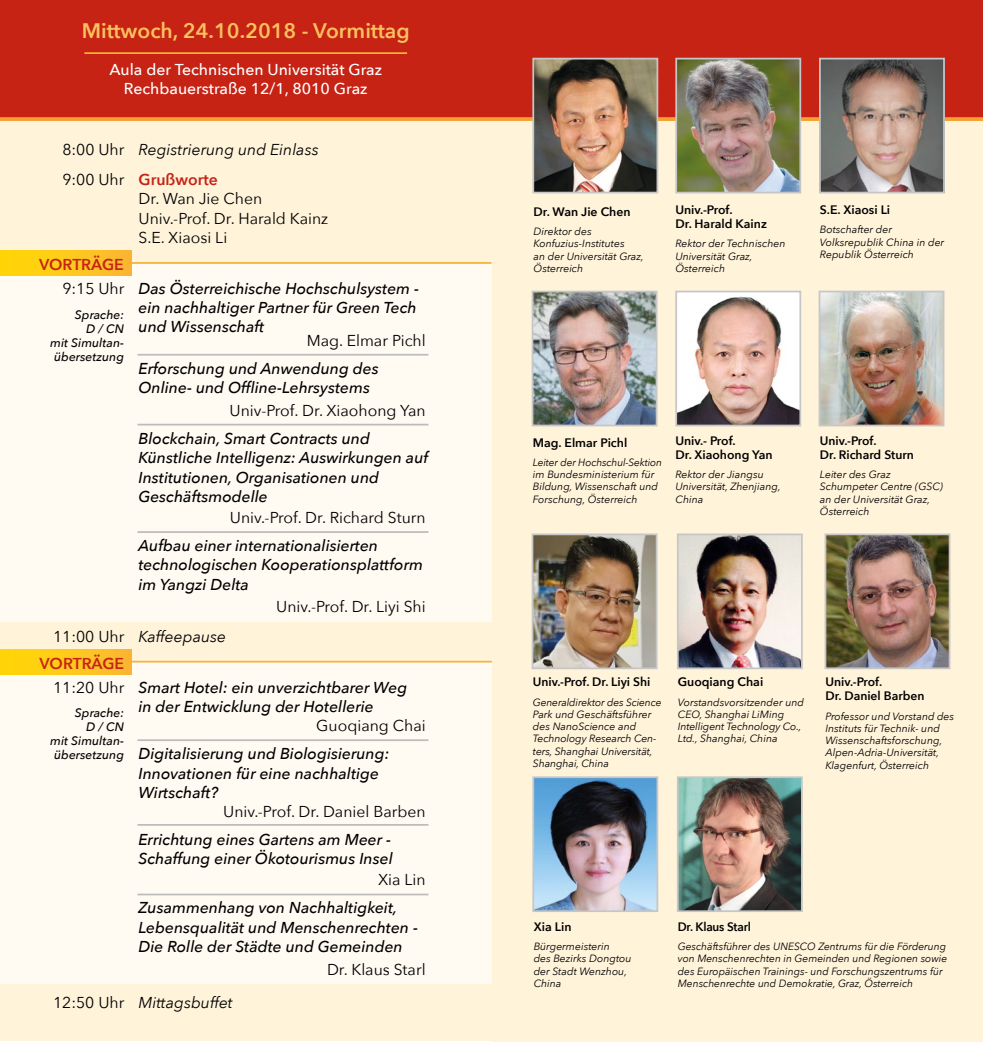
<style>
.page{position:relative;width:983px;height:1042px;background:#fff}
.page>*{position:absolute;margin:0;border:0;box-sizing:border-box;transform-origin:0 0}
.t1{font:600 21px "Avenir Next";color:#fbc15f}
.t2{font:italic 500 15.75px/19.2px "Avenir Next";color:#000}
.t3{font:15.75px/19.2px "Avenir Next";color:#000}
.t4{font:italic 15.75px/29.8px "Avenir Next";color:#000}
.t5{font:500 15.75px/19.2px "Avenir Next";color:#fff;text-align:center}
.t6{font:600 15.75px "Avenir Next";color:#c62315}
.t7{font:600 12.25px/14px "Avenir Next";color:#000}
.t8{font:italic 500 12.25px/14px "Avenir Next";color:#000;text-align:right}
.t9{font:600 12.25px "Avenir Next";color:#000;scale:.96 1}
.t10{font:italic 10.5px/12.2px "Avenir Next";color:#000}
.s1{font-style:normal}
.s2{font-weight:600;font-style:normal;color:#c62315}
.s3{font-weight:400;font-style:normal}
</style>
<div class="page">
<div style="left:491px;top:0;width:491px;height:1042px;background:#fff3da"></div>
<div style="left:0;top:83px;width:491px;height:958px;background:#fff3da"></div>
<div style="left:0;top:263px;width:491px;height:358px;background:#fffbf3"></div>
<div style="left:0;top:662px;width:491px;height:321px;background:#fffbf3"></div>
<div style="left:0;top:0;width:982px;height:117px;background:#c62315"></div>
<svg style="left:0;top:117px;width:982px;height:4px;background:#f39a32"></svg>
<hr style="left:84px;top:52px;width:323px;height:2px;background:#f9b234">
<hr style="left:137px;top:354px;width:291px;height:2px;background:#bcbcbc">
<hr style="left:137px;top:424px;width:291px;height:1px;background:#bcbcbc">
<hr style="left:137px;top:531px;width:291px;height:2px;background:#bcbcbc">
<hr style="left:137px;top:739px;width:291px;height:2px;background:#bcbcbc">
<hr style="left:137px;top:824px;width:291px;height:2px;background:#bcbcbc">
<hr style="left:137px;top:893px;width:291px;height:2px;background:#bcbcbc">
<div style="left:0;top:251px;width:131px;height:24px;background:linear-gradient(to right,#ffd904,#fbb834)"></div>
<hr style="left:131px;top:262px;width:360px;height:2px;background:#f9b234">
<div style="left:0;top:649px;width:131px;height:25px;background:linear-gradient(to right,#ffd903,#fbb934)"></div>
<hr style="left:131px;top:661px;width:360px;height:1px;background:#f9b234">
<img style="left:678px;top:61px;width:120px;height:129px">
<div style="left:675px;top:58px;width:126px;height:135px;border:2px solid #c6c6c6"></div>
<img style="left:534px;top:294px;width:120px;height:129px">
<div style="left:531px;top:291px;width:126px;height:135px;border:2px solid #c6c6c6"></div>
<img style="left:678px;top:294px;width:120px;height:129px">
<div style="left:675px;top:291px;width:126px;height:135px;border:2px solid #c6c6c6"></div>
<img style="left:821px;top:294px;width:120px;height:129px">
<div style="left:818px;top:291px;width:126px;height:135px;border:2px solid #c6c6c6"></div>
<img style="left:534px;top:536px;width:120px;height:130px">
<div style="left:531px;top:533px;width:126px;height:136px;border:2px solid #c6c6c6"></div>
<img style="left:679px;top:536px;width:120px;height:130px">
<div style="left:676px;top:533px;width:126px;height:136px;border:2px solid #c6c6c6"></div>
<img style="left:827px;top:536px;width:120px;height:130px">
<div style="left:824px;top:533px;width:126px;height:136px;border:2px solid #c6c6c6"></div>
<img style="left:535px;top:779px;width:120px;height:130px">
<div style="left:532px;top:776px;width:126px;height:136px;border:2px solid #c6c6c6"></div>
<img style="left:679px;top:779px;width:120px;height:130px">
<div style="left:676px;top:776px;width:126px;height:136px;border:2px solid #c6c6c6"></div>
<img style="left:535px;top:61px;width:120px;height:129px">
<div style="left:532px;top:58px;width:126px;height:135px;border:2px solid #c6c6c6"></div>
<img style="left:821px;top:61px;width:120px;height:129px">
<div style="left:818px;top:58px;width:126px;height:135px;border:2px solid #c6c6c6"></div>
<h1 class="t1" style="left:82px;top:13px;width:329px">Mittwoch, 24.10.2018 - Vormittag</h1>
<h2 class="t5" style="left:109px;top:60px;width:274px">Aula der Technischen Universität Graz<br>Rechbauerstraße 12/1, 8010 Graz</h2>
<h2 class="t4" style="left:62px;top:134px;width:258px"><span class="s1">8:00 Uhr</span> Registrierung und Einlass<br><span class="s1">9:00 Uhr</span> <span class="s2">Grußworte</span></h2>
<h2 class="t3" style="left:138px;top:189px;width:191px">Dr. Wan Jie Chen<br>Univ.-Prof. Dr. Harald Kainz<br>S.E. Xiaosi Li</h2>
<h2 class="t2" style="left:138px;top:278px;width:282px;text-indent:-76px"><span class="s3">9:15 Uhr</span> Das Österreichische Hochschulsystem - ein nachhaltiger Partner für Green Tech und Wissenschaft</h2>
<h2 class="t3" style="left:307px;top:330px;width:120px">Mag. Elmar Pichl</h2>
<h2 class="t2" style="left:138px;top:358px;width:241px">Erforschung und Anwendung des<br>Online- und Offline-Lehrsystems</h2>
<h2 class="t3" style="left:229px;top:400px;width:198px">Univ-Prof. Dr. Xiaohong Yan</h2>
<h2 class="t2" style="left:138px;top:428px;width:291px">Blockchain, Smart Contracts und Künstliche Intelligenz: Auswirkungen auf Institutionen, Organisationen und Geschäftsmodelle</h2>
<h2 class="t3" style="left:230px;top:507px;width:197px">Univ.-Prof. Dr. Richard Sturn</h2>
<h2 class="t2" style="left:138px;top:535px;width:286px">Aufbau einer internationalisierten technologischen Kooperationsplattform im Yangzi Delta</h2>
<h2 class="t3" style="left:276px;top:596px;width:151px">Univ.-Prof. Dr. Liyi Shi</h2>
<h2 class="t4" style="left:53px;top:621px;width:174px"><span class="s1">11:00 Uhr</span> Kaffeepause</h2>
<h2 class="t2" style="left:138px;top:677px;width:270px;text-indent:-85px"><span class="s3">11:20 Uhr</span> Smart Hotel: ein unverzichtbarer Weg in der Entwicklung der Hotellerie</h2>
<h2 class="t3" style="left:316px;top:715px;width:111px">Guoqiang Chai</h2>
<h2 class="t2" style="left:138px;top:743px;width:252px">Digitalisierung und Biologisierung:<br>Innovationen für eine nachhaltige<br>Wirtschaft?</h2>
<h2 class="t3" style="left:223px;top:801px;width:204px">Univ.-Prof. Dr. Daniel Barben</h2>
<h2 class="t2" style="left:138px;top:829px;width:256px">Errichtung eines Gartens am Meer -<br>Schaffung einer Ökotourismus Insel</h2>
<h2 class="t3" style="left:378px;top:869px;width:49px">Xia Lin</h2>
<h2 class="t2" style="left:138px;top:897px;width:281px">Zusammenhang von Nachhaltigkeit,<br>Lebensqualität und Menschenrechten -<br>Die Rolle der Städte und Gemeinden</h2>
<h2 class="t3" style="left:327px;top:959px;width:100px">Dr. Klaus Starl</h2>
<h2 class="t4" style="left:53px;top:987px;width:181px"><span class="s1">12:50 Uhr</span> Mittagsbuffet</h2>
<h2 class="t6" style="left:39px;top:251px;width:86px">VORTRÄGE</h2>
<p class="t8" style="left:50px;top:307px;width:75px">Sprache:<br>D / CN<br>mit Simultan&shy;übersetzung</p>
<h2 class="t6" style="left:39px;top:649px;width:86px">VORTRÄGE</h2>
<p class="t8" style="left:50px;top:705px;width:75px">Sprache:<br>D / CN<br>mit Simultan&shy;übersetzung</p>
<p class="t7" style="left:533px;top:204px;width:98px">Dr. Wan Jie Chen</p>
<p class="t10" style="left:533px;top:225px;width:112px">Direktor des<br>Konfuzius-Institutes<br>an der Universität Graz,<br>Österreich</p>
<p class="t7" style="left:675px;top:203px;width:93px">Univ.-Prof.<br>Dr. Harald Kainz</p>
<p class="t10" style="left:675px;top:237px;width:112px">Rektor der Technischen<br>Universität Graz,<br>Österreich</p>
<p class="t7" style="left:819px;top:203px;width:72px">S.E. Xiaosi Li</p>
<p class="t10" style="left:819px;top:223px;width:126px">Botschafter der<br>Volksrepublik China in der<br>Republik Österreich</p>
<p class="t7" style="left:532px;top:435px;width:96px">Mag. Elmar Pichl</p>
<p class="t10" style="left:532px;top:456px;width:131px">Leiter der Hochschul-Sektion im Bundesministerium für<br>Bildung, Wissenschaft und<br>Forschung, Österreich</p>
<p class="t7" style="left:675px;top:433px;width:99px">Univ.- Prof.<br>Dr. Xiaohong Yan</p>
<p class="t10" style="left:675px;top:468px;width:107px">Rektor der Jiangsu<br>Universität, Zhenjiang,<br>China</p>
<p class="t7" style="left:819px;top:433px;width:95px">Univ.-Prof.<br>Dr. Richard Sturn</p>
<p class="t10" style="left:819px;top:468px;width:125px">Leiter des Graz<br>Schumpeter Centre (GSC) an der Universität Graz,<br>Österreich</p>
<p class="t7" style="left:532px;top:675px;width:119px">Univ.-Prof. Dr. Liyi Shi</p>
<p class="t10" style="left:532px;top:695px;width:130px">Generaldirektor des Science<br>Park und Geschäftsführer des NanoScience and<br>Technology Research Cen&shy;ters, Shanghai Universität,<br>Shanghai, China</p>
<p class="t7" style="left:677px;top:675px;width:87px">Guoqiang Chai</p>
<p class="t10" style="left:677px;top:695px;width:128px">Vorstandsvorsitzender und<br>CEO, Shanghai LiMing<br>Intelligent Technology Co.,<br>Ltd., Shanghai, China</p>
<p class="t7" style="left:825px;top:675px;width:101px">Univ.-Prof.<br>Dr. Daniel Barben</p>
<p class="t10" style="left:825px;top:709px;width:130px">Professor und Vorstand des<br>Instituts für Technik- und<br>Wissenschaftsforschung,<br>Alpen-Adria-Universität,<br>Klagenfurt, Österreich</p>
<p class="t7" style="left:533px;top:919px;width:39px">Xia Lin</p>
<p class="t10" style="left:533px;top:940px;width:99px">Bürgermeisterin<br>des Bezirks Dongtou der Stadt Wenzhou,<br>China</p>
<p class="t9" style="left:677px;top:916px;width:78px">Dr. Klaus Starl</p>
<p class="t10" style="left:677px;top:940px;width:271px">Geschäftsführer des UNESCO Zentrums für die Förderung von Menschenrechten in Gemeinden und Regionen sowie des Europäischen Trainings- und Forschungszentrums für Menschenrechte und Demokratie, Graz, Österreich</p>
</div>
